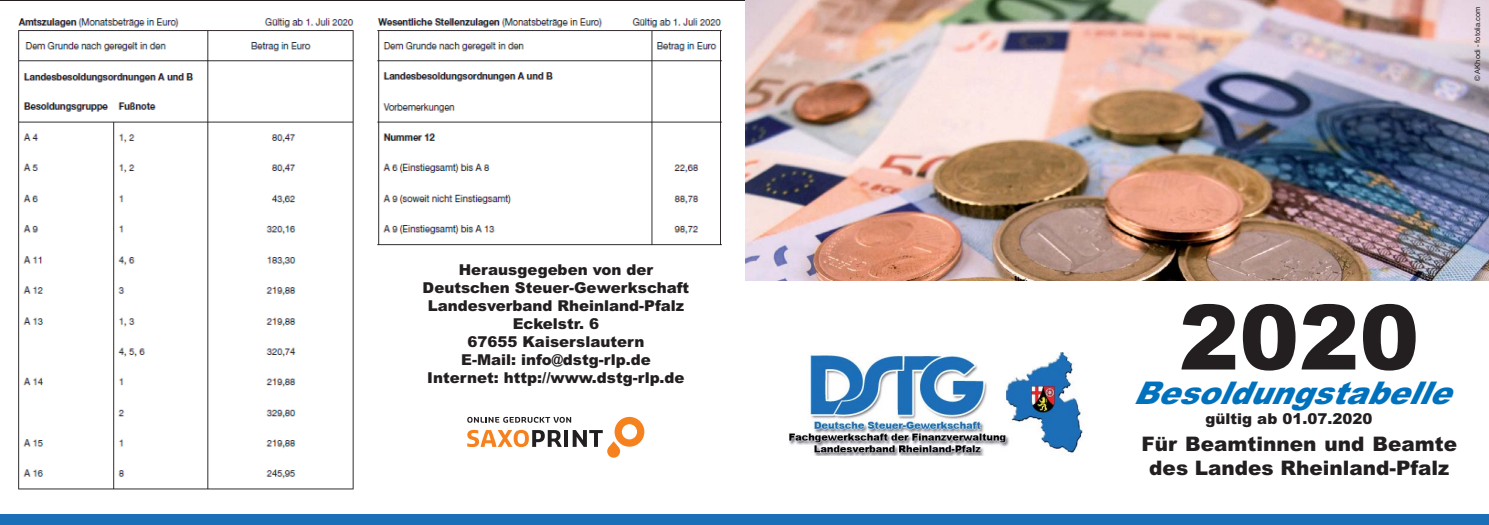
<style>
.page{position:relative;width:1489px;height:525px;background:#fff}
.page>*{position:absolute;margin:0;border:0;box-sizing:border-box;transform-origin:0 0}
.t1{font:900 90px "Arial";color:#231f20}
.t2{font:italic 900 31.25px "Arial";color:#0071bc}
.t3{font:900 20px/24px "Arial";color:#231f20;text-align:center}
.t4{font:900 15px/18px "Arial";color:#231f20;text-align:center}
.t5{font:7.5px "Arial";color:#231f20}
</style>
<div class="page">
<img style="left:18px;top:18px;width:704px;height:472px">
<div style="left:371px;top:255px;width:361px;height:236px;background:#fff"></div>
<svg style="left:370px;top:277px;width:1px;height:199px"></svg>
<svg style="left:369px;top:482px;width:2px;height:8px"></svg>
<svg style="left:369px;top:254px;width:11px;height:10px"></svg>
<div style="left:0;top:514px;width:1488px;height:10px;background:#1a6fb7"></div>
<img style="left:745px;top:0;width:743px;height:280px">
<img style="left:789px;top:352px;width:297px;height:103px">
<svg style="left:467px;top:416px;width:177px;height:41px"></svg>
<p class="t4" style="left:422px;top:262px;width:268px">Herausgegeben von der<br>Deutschen Steuer-Gewerkschaft<br>Landesverband Rheinland-Pfalz<br>Eckelstr. 6<br>67655 Kaiserslautern<br>E-Mail: info@dstg-rlp.de<br>Internet: http://www.dstg-rlp.de</p>
<p class="t5" style="left:1472px;top:81px;width:76px;rotate:-90deg">© AKhodi - fotolia.com</p>
<h1 class="t1" style="left:1178px;top:305px;width:242px">2020</h1>
<h2 class="t2" style="left:1133px;top:381px;width:331px">Besoldungstabelle</h2>
<h3 class="t3" style="left:1141px;top:433px;width:317px">Für Beamtinnen und Beamte des Landes Rheinland-Pfalz</h3>
<p class="t4" style="left:1205px;top:411px;width:168px">gültig ab 01.07.2020</p>
</div>
